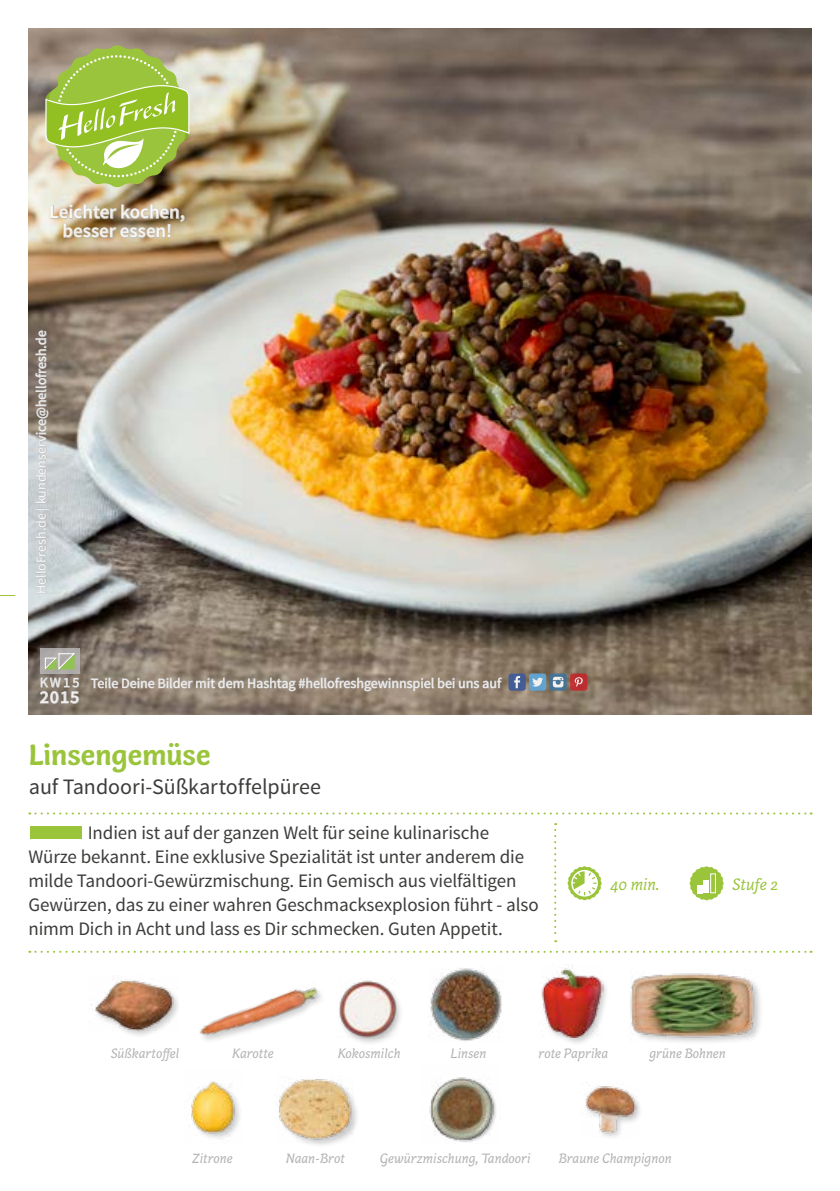
<style>
.page{position:relative;width:840px;height:1191px;background:#fff}
.page>*{position:absolute;margin:0;border:0;box-sizing:border-box;transform-origin:0 0}
.FRONT_Recipe_Title{font:700 30px "Capucine Basic";letter-spacing:-.005em;color:#9ac43a}
.FRONT_Recipe_Subtitl{font:22px "Source Sans Pro";letter-spacing:-.005em;color:#3c3c3b}
.FRONT___BACK_Running{font:19px/24px "Source Sans Pro";letter-spacing:-.005em;color:#3c3c3b}
.t1{font:600 19px/19px "Source Sans Pro";color:#fff;text-align:center}
.t2{font:600 18px "Source Sans Pro";color:#fff}
.FRONT_Icons{font:italic 17px "Capucine Basic";color:#9ac43a}
.FRONT_ingredients{font:italic 14px "Capucine Basic";color:#b3b2b2}
.t3{font:14px "Source Sans Pro";color:#fff}
</style>
<div class="page">
<img style="left:28px;top:28px;width:783px;height:686px">
<div style="left:40px;top:648px;width:39px;height:26px;background:#acaaa8"></div>
<svg style="left:29px;top:812px;width:782px;height:2px"></svg>
<svg style="left:554px;top:823px;width:2px;height:119px"></svg>
<svg style="left:29px;top:950px;width:782px;height:2px"></svg>
<svg style="left:45px;top:45px;width:144px;height:142px"></svg>
<img style="left:50px;top:204px;width:135px;height:48px">
<svg style="left:35px;top:330px;width:15px;height:264px"></svg>
<svg style="left:39px;top:653px;width:41px;height:51px"></svg>
<svg style="left:90px;top:673px;width:412px;height:24px"></svg>
<div style="left:508px;top:673px;width:17px;height:17px;background:#445d94;border-radius:3px"></div>
<svg style="left:514px;top:676px;width:6px;height:12px"></svg>
<svg style="left:549px;top:673px;width:17px;height:17px"></svg>
<svg style="left:552px;top:677px;width:11px;height:10px"></svg>
<div style="left:528px;top:673px;width:18px;height:17px;background:#61a3d0;border-radius:3px"></div>
<svg style="left:532px;top:677px;width:11px;height:9px"></svg>
<svg style="left:569px;top:673px;width:18px;height:17px"></svg>
<svg style="left:574px;top:677px;width:8px;height:10px"></svg>
<svg style="left:0;top:595px;width:15px;height:1px"></svg>
<svg style="left:567px;top:866px;width:34px;height:34px"></svg>
<svg style="left:689px;top:866px;width:34px;height:34px"></svg>
<div style="left:710px;top:873px;width:5px;height:20px;border:1px solid #fff"></div>
<div style="left:30px;top:826px;width:52px;height:12px;background:#9ac43a"></div>
<div style="left:584px;top:1085px;width:59px;height:54px;background:#000;opacity:.2"></div>
<img style="left:584px;top:1085px;width:54px;height:52px">
<img style="left:191px;top:1081px;width:49px;height:58px">
<div style="left:540px;top:968px;width:69px;height:78px;background:#000;opacity:.2"></div>
<img style="left:540px;top:964px;width:62px;height:73px">
<div style="left:337px;top:980px;width:68px;height:66px;background:#000;opacity:.2"></div>
<img style="left:337px;top:980px;width:61px;height:58px">
<img style="left:199px;top:987px;width:122px;height:53px">
<img style="left:429px;top:1077px;width:67px;height:66px">
<div style="left:279px;top:1079px;width:80px;height:69px;background:#000;opacity:.2"></div>
<img style="left:279px;top:1079px;width:74px;height:64px">
<img style="left:428px;top:968px;width:74px;height:73px">
<div style="left:95px;top:979px;width:87px;height:58px;background:#000;opacity:.2"></div>
<img style="left:91px;top:977px;width:87px;height:53px">
<div style="left:631px;top:973px;width:131px;height:72px;background:#000;opacity:.2"></div>
<img style="left:630px;top:973px;width:125px;height:68px">
<p class="t1" style="left:50px;top:203px;width:137px">Leichter kochen, besser essen!</p>
<p class="t3" style="left:33px;top:594px;width:265px;rotate:-90deg">HelloFresh.de | kundenservice@hellofresh.de</p>
<p class="t3" style="left:40px;top:674px;width:41px">KW15</p>
<p class="t2" style="left:40px;top:686px;width:41px">2015</p>
<p class="t3" style="left:91px;top:674px;width:411px">Teile Deine Bilder mit dem Hashtag #hellofreshgewinnspiel bei uns auf</p>
<p class="FRONT_Recipe_Title" style="left:29px;top:731px;width:183px">Linsengemüse</p>
<p class="FRONT_Recipe_Subtitl" style="left:29px;top:772px;width:294px">auf Tandoori-Süßkartoffelpüree</p>
<p class="FRONT___BACK_Running" style="left:28px;top:820px;width:511px;text-indent:59px">Indien ist auf der ganzen Welt für seine kulinarische Würze bekannt. Eine exklusive Spezialität ist unter anderem die milde Tandoori-Gewürzmischung. Ein Gemisch aus vielfältigen Gewürzen, das zu einer wahren Geschmacksexplosion führt - also nimm Dich in Acht und lass es Dir schmecken. Guten Appetit.</p>
<p class="FRONT_Icons" style="left:609px;top:871px;width:51px">40 min.</p>
<p class="FRONT_Icons" style="left:731px;top:871px;width:47px">Stufe 2</p>
<p class="FRONT_ingredients" style="left:111px;top:1042px;width:70px">Süßkartoffel</p>
<p class="FRONT_ingredients" style="left:232px;top:1042px;width:43px">Karotte</p>
<p class="FRONT_ingredients" style="left:337px;top:1042px;width:64px">Kokosmilch</p>
<p class="FRONT_ingredients" style="left:450px;top:1042px;width:37px">Linsen</p>
<p class="FRONT_ingredients" style="left:538px;top:1042px;width:71px">rote Paprika</p>
<p class="FRONT_ingredients" style="left:649px;top:1042px;width:78px">grüne Bohnen</p>
<p class="FRONT_ingredients" style="left:192px;top:1148px;width:42px">Zitrone</p>
<p class="FRONT_ingredients" style="left:286px;top:1148px;width:60px">Naan-Brot</p>
<p class="FRONT_ingredients" style="left:379px;top:1148px;width:152px">Gewürzmischung, Tandoori</p>
<p class="FRONT_ingredients" style="left:558px;top:1148px;width:114px">Braune Champignon</p>
</div>
